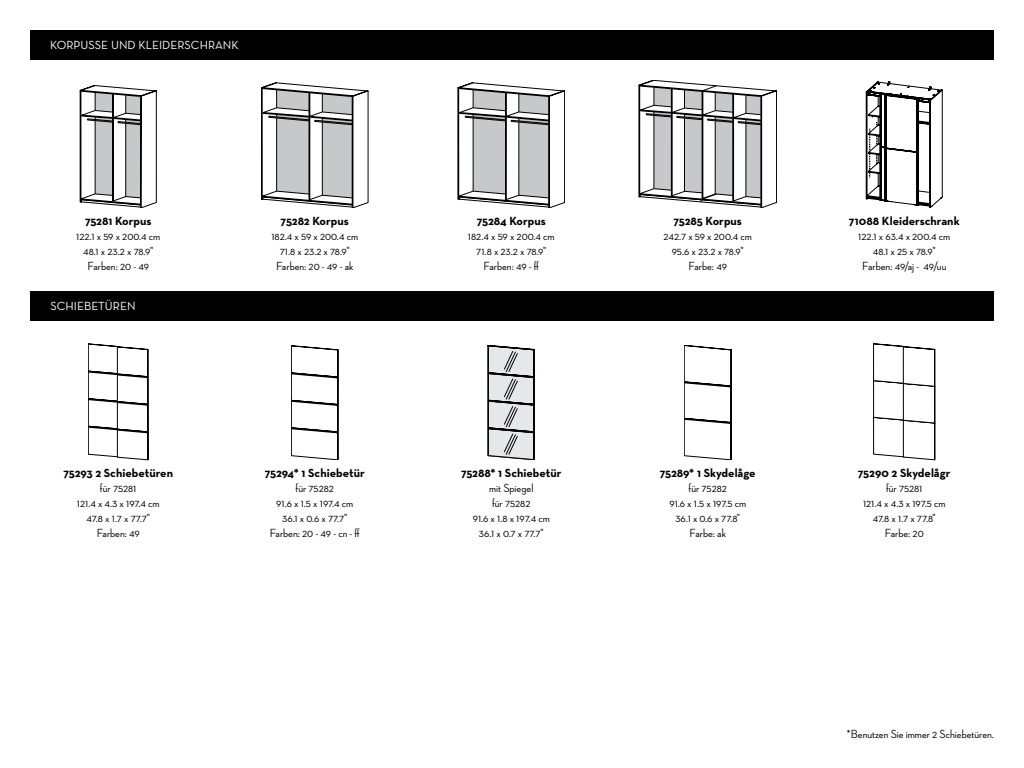
<style>
.page{position:relative;width:1024px;height:768px;background:#fff}
.page>*{position:absolute;margin:0;border:0;box-sizing:border-box;transform-origin:0 0}
.t1{font:500 12px/15px "Neutraface 2 Display";color:#000;text-align:center}
.t2{font:700 12px "Neutraface Text";color:#000}
.t3{font:12px "Neutraface Text";color:#fff}
</style>
<div class="page">
<div style="left:30px;top:30px;width:964px;height:30px;background:#000"></div>
<div style="left:30px;top:291px;width:964px;height:30px;background:#000"></div>
<svg style="left:458px;top:83px;width:107px;height:125px"></svg>
<svg style="left:639px;top:80px;width:138px;height:128px"></svg>
<svg style="left:866px;top:81px;width:77px;height:127px"></svg>
<svg style="left:261px;top:83px;width:107px;height:125px"></svg>
<svg style="left:80px;top:85px;width:77px;height:123px"></svg>
<svg style="left:88px;top:344px;width:61px;height:116px"></svg>
<svg style="left:488px;top:345px;width:47px;height:115px;background:#babbbc"></svg>
<svg style="left:684px;top:345px;width:47px;height:115px"></svg>
<svg style="left:873px;top:344px;width:62px;height:116px"></svg>
<svg style="left:291px;top:346px;width:48px;height:114px"></svg>
<p class="t3" style="left:50px;top:37px;width:46px">KORPUSSE</p>
<p class="t3" style="left:111px;top:37px;width:127px">UND KLEIDERSCHRANK</p>
<p class="t2" style="left:85px;top:214px;width:68px">75281 Korpus</p>
<p class="t1" style="left:76px;top:229px;width:86px">122.1 x 59 x 200.4 cm<br>48.1 x 23.2 x 78.9"<br>Farben: 20 - 49</p>
<p class="t3" style="left:51px;top:298px;width:87px">SCHIEBETÜREN</p>
<p class="t2" style="left:63px;top:466px;width:111px">75293 2 Schiebetüren</p>
<p class="t1" style="left:77px;top:481px;width:84px">für 75281<br>121.4 x 4.3 x 197.4 cm<br>47.8 x 1.7 x 77.7"<br>Farben: 49</p>
<p class="t2" style="left:281px;top:214px;width:70px">75282 Korpus</p>
<p class="t1" style="left:271px;top:229px;width:88px">182.4 x 59 x 200.4 cm<br>71.8 x 23.2 x 78.9"<br>Farben: 20 - 49 - ak</p>
<p class="t2" style="left:265px;top:466px;width:101px">75294* 1 Schiebetür</p>
<p class="t1" style="left:270px;top:481px;width:92px">für 75282<br>91.6 x 1.5 x 197.4 cm<br>36.1 x 0.6 x 77.7"<br>Farben: 20 - 49 - cn - ff</p>
<p class="t2" style="left:477px;top:214px;width:71px">75284 Korpus</p>
<p class="t1" style="left:468px;top:229px;width:88px">182.4 x 59 x 200.4 cm<br>71.8 x 23.2 x 78.9"<br>Farben: 49 - ff</p>
<p class="t2" style="left:461px;top:466px;width:102px">75288* 1 Schiebetür</p>
<p class="t1" style="left:473px;top:481px;width:79px">mit Spiegel<br>für 75282<br>91.6 x 1.8 x 197.4 cm<br>36.1 x 0.7 x 77.7"</p>
<p class="t2" style="left:673px;top:214px;width:70px">75285 Korpus</p>
<p class="t1" style="left:664px;top:229px;width:90px">242.7 x 59 x 200.4 cm<br>95.6 x 23.2 x 78.9"<br>Farbe: 49</p>
<p class="t2" style="left:660px;top:466px;width:97px">75289* 1 Skydelåge</p>
<p class="t1" style="left:669px;top:481px;width:78px">für 75282<br>91.6 x 1.5 x 197.5 cm<br>36.1 x 0.6 x 77.8"<br>Farbe: ak</p>
<p class="t2" style="left:849px;top:214px;width:112px">71088 Kleiderschrank</p>
<p class="t1" style="left:858px;top:229px;width:93px">122.1 x 63.4 x 200.4 cm<br>48.1 x 25 x 78.9"<br>Farben: 49/aj - 49/uu</p>
<p class="t2" style="left:858px;top:466px;width:94px">75290 2 Skydelågr</p>
<p class="t1" style="left:863px;top:481px;width:84px">für 75281<br>121.4 x 4.3 x 197.5 cm<br>47.8 x 1.7 x 77.8"<br>Farbe: 20</p>
<p class="t1" style="left:847px;top:727px;width:149px">*Benutzen Sie immer 2 Schiebetüren.</p>
</div>
